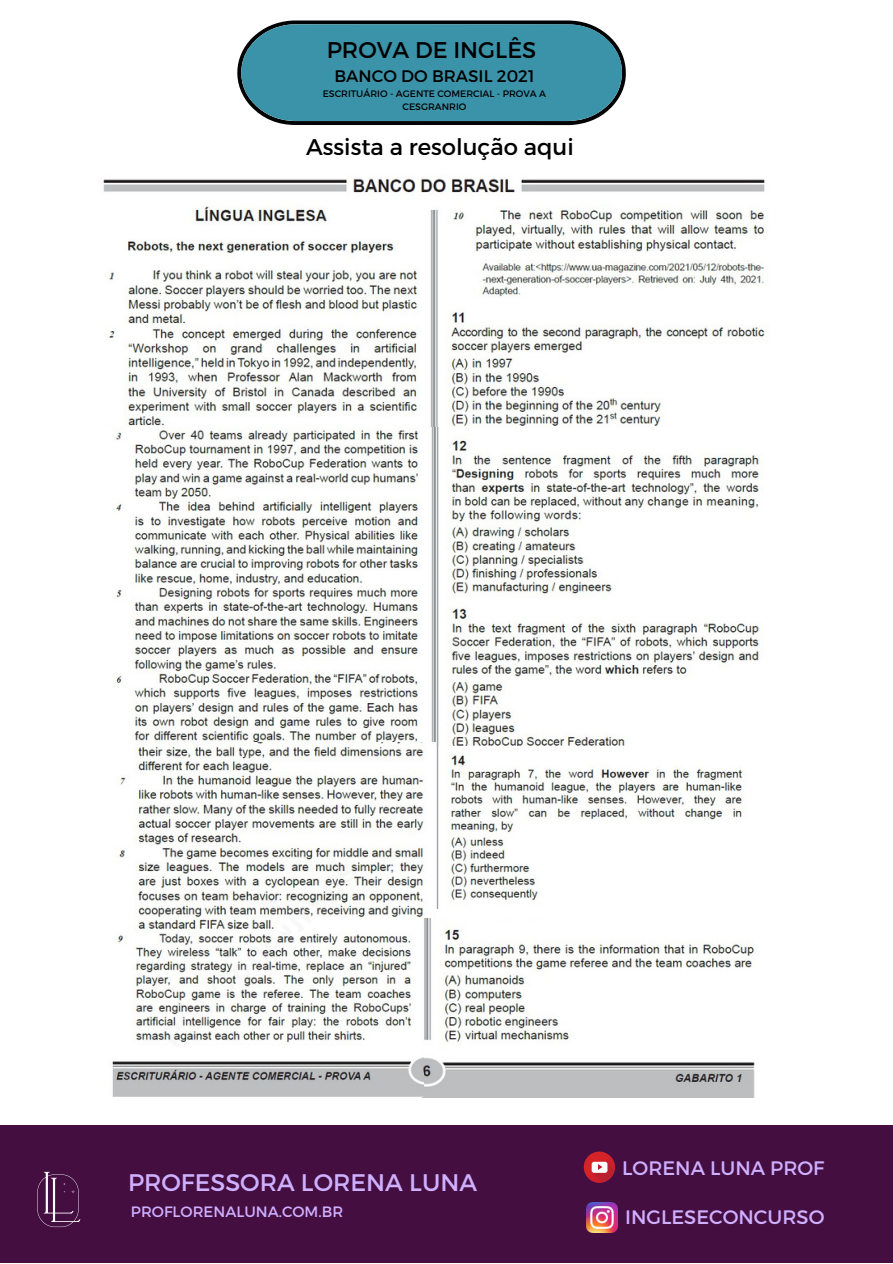
<style>
.page{position:relative;width:893px;height:1264px;background:#fff}
.page>*{position:absolute;margin:0;border:0;box-sizing:border-box;transform-origin:0 0}
.t1{font:24px "Montserrat";color:#ceb0ff}
.t2{font:22.65px "Montserrat";color:#000}
.t3{font:19.5px "Montserrat";color:#ceb0ff}
.t4{font:16.65px "Montserrat";color:#000}
.t5{font:15px "Montserrat";color:#ceb0ff}
.t6{font:9.45px/12.5px "Montserrat";color:#000;text-align:center}
</style>
<div class="page">
<div style="left:0;top:1125px;width:892px;height:137px;background:#450e41"></div>
<img style="left:37px;top:1171px;width:44px;height:57px">
<svg style="left:583px;top:1151px;width:31px;height:31px"></svg>
<svg style="left:588px;top:1156px;width:27px;height:27px"></svg>
<img style="left:586px;top:1202px;width:31px;height:30px">
<img style="left:103px;top:177px;width:664px;height:250px">
<img style="left:115px;top:427px;width:644px;height:320px">
<img style="left:436px;top:747px;width:308px;height:161px">
<img style="left:115px;top:742px;width:320px;height:190px">
<img style="left:423px;top:918px;width:331px;height:179px">
<img style="left:112px;top:932px;width:311px;height:164px">
<svg style="left:237px;top:20px;width:389px;height:105px;background:#448ea2"></svg>
<h2 class="t2" style="left:326px;top:35px;width:211px">PROVA DE INGLÊS</h2>
<h3 class="t4" style="left:334px;top:66px;width:202px">BANCO DO BRASIL 2021</h3>
<p class="t6" style="left:323px;top:87px;width:225px">ESCRITUÁRIO - AGENTE COMERCIAL - PROVA A<br>CESGRANRIO</p>
<h2 class="t2" style="left:306px;top:133px;width:269px">Assista a resolução aqui</h2>
<h1 class="t1" style="left:128px;top:1166px;width:350px">PROFESSORA LORENA LUNA</h1>
<h3 class="t5" style="left:131px;top:1201px;width:214px">PROFLORENALUNA.COM.BR</h3>
<h3 class="t3" style="left:622px;top:1155px;width:204px">LORENA LUNA PROF</h3>
<h3 class="t3" style="left:625px;top:1204px;width:201px">INGLESECONCURSO</h3>
</div>
